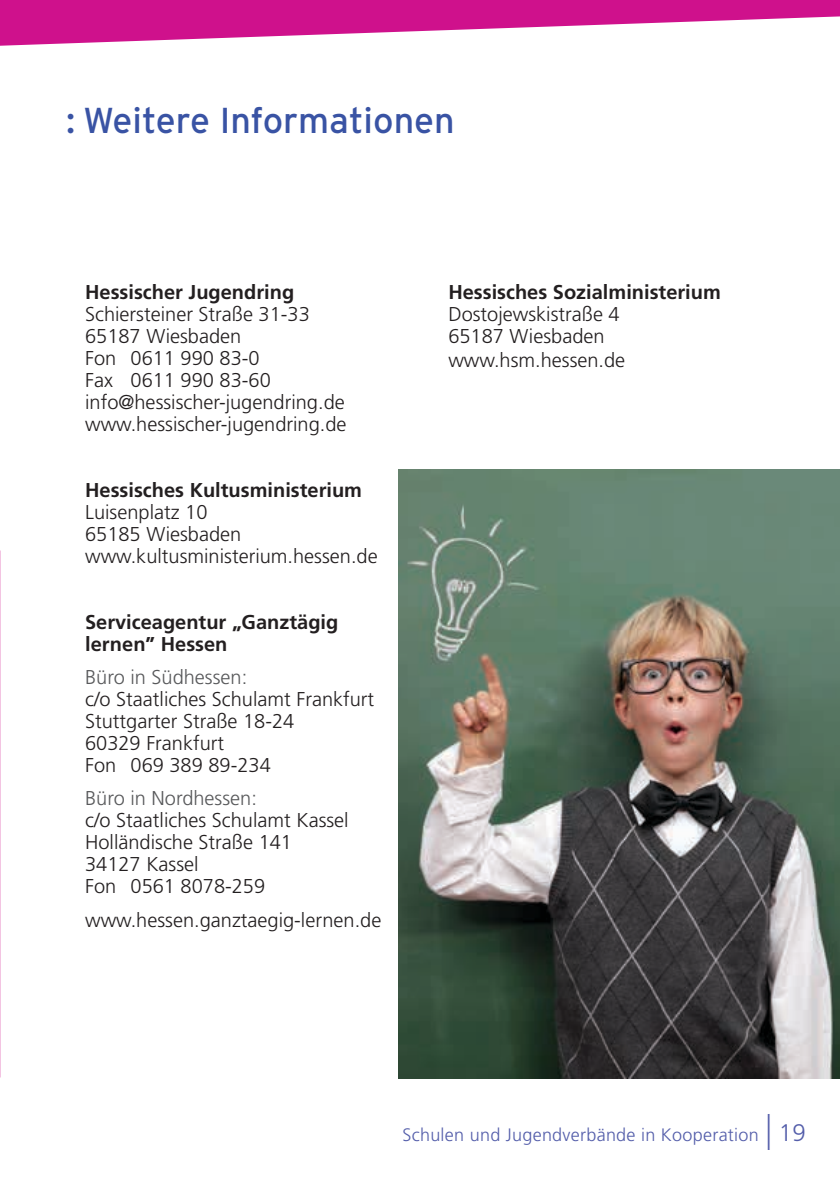
<style>
.page{position:relative;width:840px;height:1191px;background:#fff}
.page>*{position:absolute;margin:0;border:0;box-sizing:border-box;transform-origin:0 0}
.t1{font:36px "Interstate";color:#3953a4}
.t2{font:300 20px/22px "Frutiger LT Std";color:#231f20}
.t3{font:700 20px/22px "Frutiger LT Std";color:#231f20}
.t4{font:300 20px "Frutiger LT Std";color:#58595b}
.t5{font:300 18px "Frutiger LT Std";letter-spacing:.015em;color:#545eaa}
.s1{font-size:36px}
.s2{font-size:24px}
</style>
<div class="page">
<svg style="left:0;top:0;width:839px;height:46px;fill:#cf118c"></svg>
<img style="left:398px;top:469px;width:441px;height:610px">
<h1 class="t1" style="left:66px;top:98px;width:390px">: Weitere Informationen</h1>
<p class="t3" style="left:85px;top:281px;width:210px">Hessischer Jugendring</p>
<p class="t2" style="left:85px;top:303px;width:263px">Schiersteiner Straße 31-33<br>65187 Wiesbaden<br>Fon 0611 990 83-0<br>Fax 0611 990 83-60 info@hessischer-jugendring.de www.hessischer-jugendring.de</p>
<p class="t3" style="left:85px;top:479px;width:278px">Hessisches Kultusministerium</p>
<p class="t2" style="left:85px;top:501px;width:294px">Luisenplatz 10<br>65185 Wiesbaden www.kultusministerium.hessen.de</p>
<p class="t3" style="left:85px;top:611px;width:255px">Serviceagentur „Ganztägig lernen” Hessen</p>
<p class="t4" style="left:85px;top:666px;width:163px">Büro in Südhessen:</p>
<p class="t2" style="left:85px;top:688px;width:290px">c/o Staatliches Schulamt Frankfurt<br>Stuttgarter Straße 18-24<br>60329 Frankfurt<br>Fon 069 389 89-234</p>
<p class="t4" style="left:85px;top:787px;width:173px">Büro in Nordhessen:</p>
<p class="t2" style="left:85px;top:810px;width:265px">c/o Staatliches Schulamt Kassel<br>Holländische Straße 141<br>34127 Kassel<br>Fon 0561 8078-259</p>
<p class="t2" style="left:85px;top:909px;width:297px">www.hessen.ganztaegig-lernen.de</p>
<p class="t3" style="left:448px;top:281px;width:274px">Hessisches Sozialministerium</p>
<p class="t2" style="left:448px;top:303px;width:173px">Dostojewskistraße 4<br>65187 Wiesbaden</p>
<p class="t2" style="left:448px;top:349px;width:178px">www.hsm.hessen.de</p>
<p class="t5" style="left:402px;top:1124px;width:404px">Schulen und Jugendverbände in Kooperation <span class="s1">|</span> <span class="s2">19</span></p>
</div>
